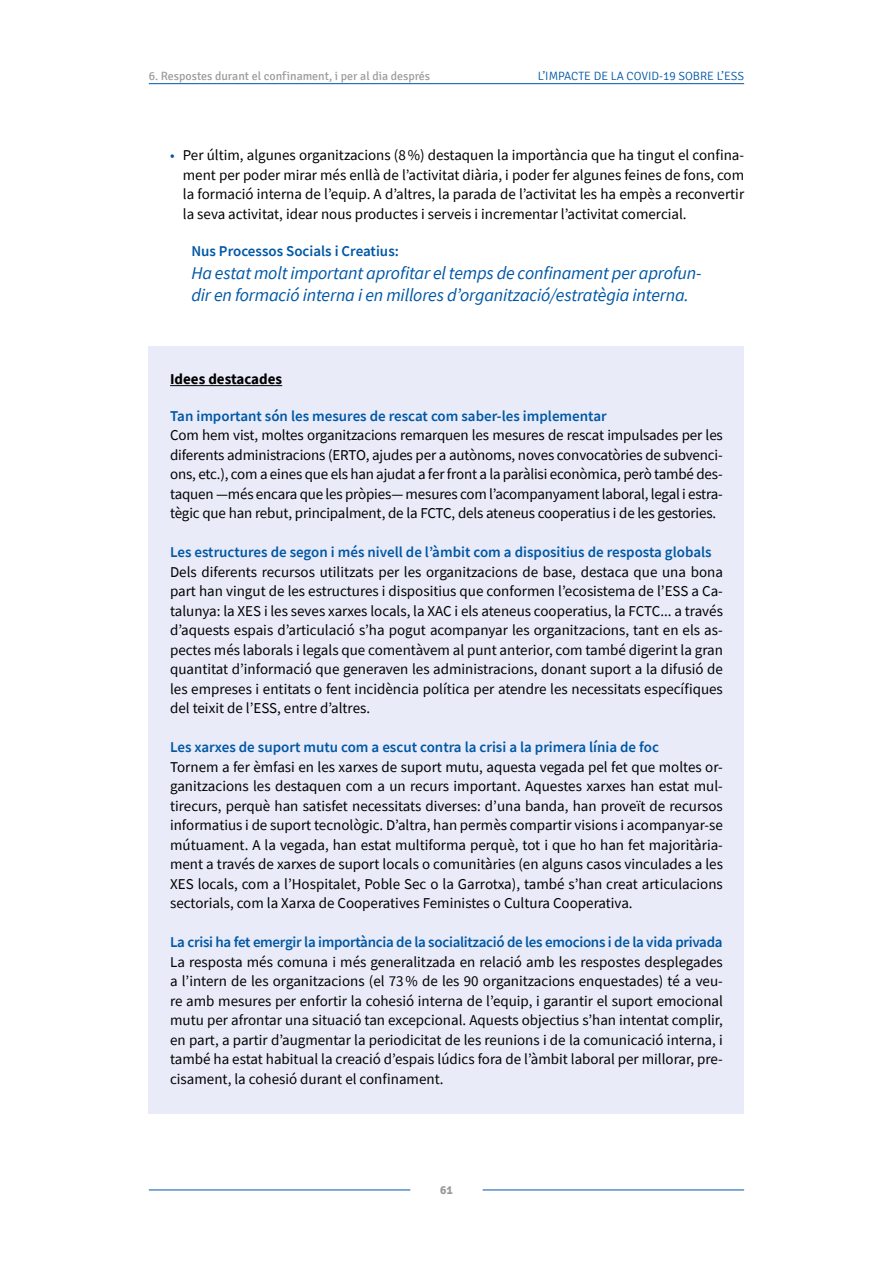
<style>
.page{position:relative;width:893px;height:1263px;background:#fff}
.page>*{position:absolute;margin:0;border:0;box-sizing:border-box;transform-origin:0 0}
.t1{font:italic 18px/22.5px "Source Sans Pro";letter-spacing:-.01em;color:#0057a5}
.t2{font:15px/19.5px "Source Sans Pro";color:#000;text-align:justify}
.t3{font:600 15px "Source Sans Pro";color:#0057a5}
.t4{font:600 15px "Source Sans Pro";letter-spacing:-.02em;color:#0057a5}
.t5{font:700 15px "Source Sans Pro";color:#000}
.t6{font:12px "Signika";color:#9d9a9e}
.t7{font:300 12px "Signika";color:#0057a5}
.t8{font:700 12px "Signika";color:#9d9a9e}
.s1{color:#0057a5}
</style>
<div class="page">
<hr style="left:149px;top:1189px;width:261px;height:1px;background:#0057a5">
<hr style="left:483px;top:1189px;width:261px;height:1px;background:#0057a5">
<hr style="left:149px;top:83px;width:595px;height:1px;background:#0057a5">
<div style="left:149px;top:347px;width:595px;height:767px;background:#e9ecf8"></div>
<hr style="left:170px;top:385px;width:112px;height:1px;background:#000">
<p class="t6" style="left:149px;top:69px;width:283px">6. Respostes durant el confinament, i per al dia després</p>
<p class="t7" style="left:538px;top:69px;width:208px">L’IMPACTE DE LA COVID-19 SOBRE L’ESS</p>
<p class="t2" style="left:183px;top:145px;width:563px;text-indent:-13px"><span class="s1">•</span> Per últim, algunes organitzacions (8%) destaquen la importància que ha tingut el confina&shy;ment per poder mirar més enllà de l’activitat diària, i poder fer algunes feines de fons, com la formació interna de l’equip. A d’altres, la parada de l’activitat les ha empès a reconvertir la seva activitat, idear nous productes i serveis i incrementar l’activitat comercial.</p>
<p class="t3" style="left:191px;top:241px;width:209px">Nus Processos Socials i Creatius:</p>
<p class="t1" style="left:191px;top:261px;width:512px">Ha estat molt important aprofitar el temps de confinament per aprofun&shy;dir en formació interna i en millores d’organització/estratègia interna.</p>
<p class="t5" style="left:170px;top:369px;width:114px">Idees destacades</p>
<p class="t3" style="left:170px;top:406px;width:438px">Tan important són les mesures de rescat com saber-les implementar</p>
<p class="t2" style="left:170px;top:425px;width:554px">Com hem vist, moltes organitzacions remarquen les mesures de rescat impulsades per les diferents administracions (ERTO, ajudes per a autònoms, noves convocatòries de subvenci&shy;ons, etc.), com a eines que els han ajudat a fer front a la paràlisi econòmica, però també des&shy;taquen —més encara que les pròpies— mesures com l’acompanyament laboral, legal i estra&shy;tègic que han rebut, principalment, de la FCTC, dels ateneus cooperatius i de les gestories.</p>
<p class="t3" style="left:170px;top:542px;width:543px">Les estructures de segon i més nivell de l’àmbit com a dispositius de resposta globals</p>
<p class="t2" style="left:170px;top:562px;width:554px">Dels diferents recursos utilitzats per les organitzacions de base, destaca que una bona part han vingut de les estructures i dispositius que conformen l’ecosistema de l’ESS a Ca&shy;talunya: la XES i les seves xarxes locals, la XAC i els ateneus cooperatius, la FCTC... a través d’aquests espais d’articulació s’ha pogut acompanyar les organitzacions, tant en els as&shy;pectes més laborals i legals que comentàvem al punt anterior, com també digerint la gran quantitat d’informació que generaven les administracions, donant suport a la difusió de les empreses i entitats o fent incidència política per atendre les necessitats específiques del teixit de l’ESS, entre d’altres.</p>
<p class="t3" style="left:170px;top:737px;width:490px">Les xarxes de suport mutu com a escut contra la crisi a la primera línia de foc</p>
<p class="t2" style="left:170px;top:757px;width:554px">Tornem a fer èmfasi en les xarxes de suport mutu, aquesta vegada pel fet que moltes or&shy;ganitzacions les destaquen com a un recurs important. Aquestes xarxes han estat mul&shy;tirecurs, perquè han satisfet necessitats diverses: d’una banda, han proveït de recursos informatius i de suport tecnològic. D’altra, han permès compartir visions i acompanyar-se mútuament. A la vegada, han estat multiforma perquè, tot i que ho han fet majoritària&shy;ment a través de xarxes de suport locals o comunitàries (en alguns casos vinculades a les XES locals, com a l’Hospitalet, Poble Sec o la Garrotxa), també s’han creat articulacions sectorials, com la Xarxa de Cooperatives Feministes o Cultura Cooperativa.</p>
<p class="t4" style="left:170px;top:932px;width:554px">La crisi ha fet emergir la importància de la socialització de les emocions i de la vida privada</p>
<p class="t2" style="left:170px;top:952px;width:554px">La resposta més comuna i més generalitzada en relació amb les respostes desplegades a l’intern de les organitzacions (el 73% de les 90 organitzacions enquestades) té a veu&shy;re amb mesures per enfortir la cohesió interna de l’equip, i garantir el suport emocional mutu per afrontar una situació tan excepcional. Aquests objectius s’han intentat complir, en part, a partir d’augmentar la periodicitat de les reunions i de la comunicació interna, i també ha estat habitual la creació d’espais lúdics fora de l’àmbit laboral per millorar, pre&shy;cisament, la cohesió durant el confinament.</p>
<p class="t8" style="left:440px;top:1183px;width:14px">61</p>
</div>
